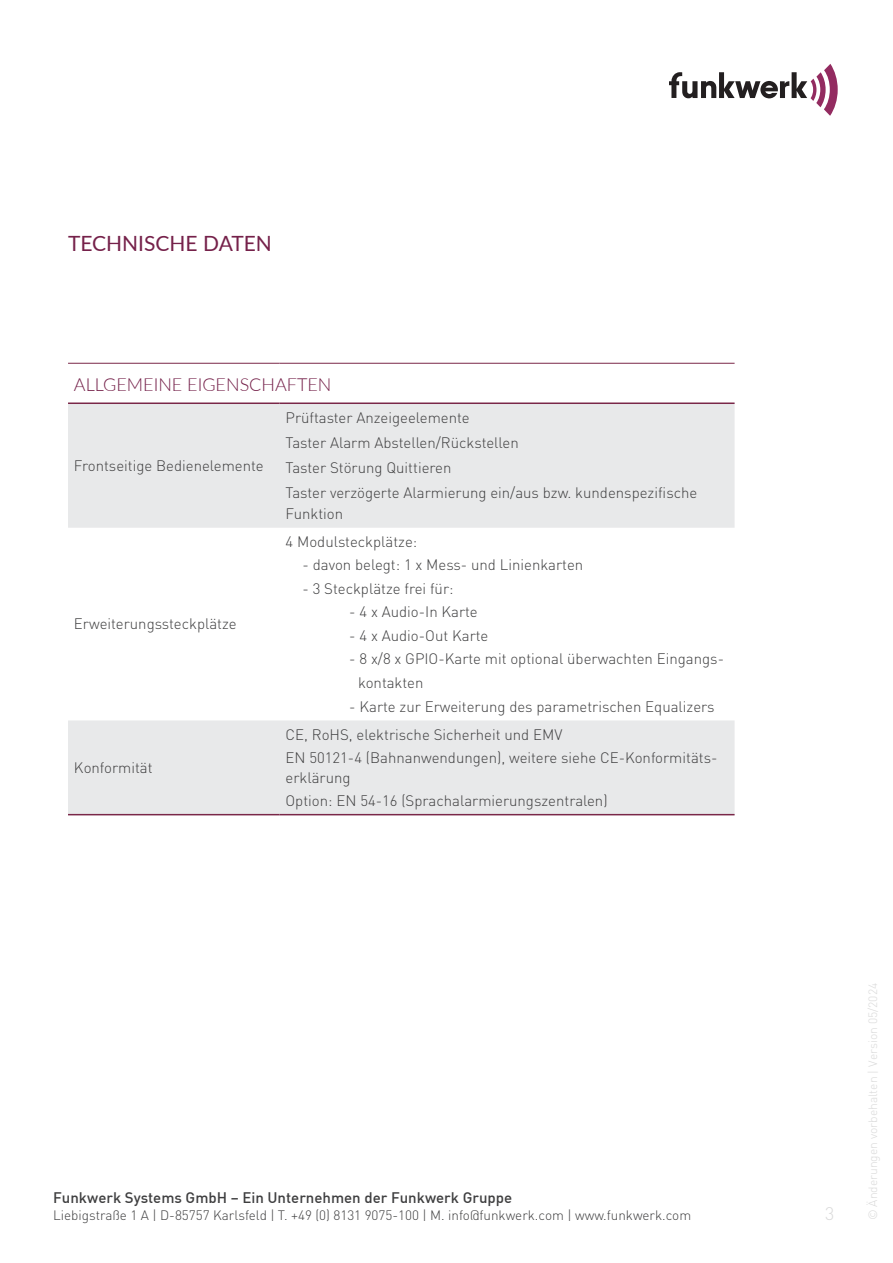
<style>
.page{position:relative;width:893px;height:1263px;background:#fff}
.page>*{position:absolute;margin:0;border:0;box-sizing:border-box;transform-origin:0 0}
.t1{font:21px "Lato";color:#75214a}
.t2{font:300 18px "Lato";color:#75214a}
.t3{font:300 18px "DIN";color:#d9d9d9}
.Fließtext{font:300 15px/21px "DIN";color:#3e3e3f}
.t4{font:500 15px "DIN";color:#3e3e3f}
.t5{font:300 13.5px "DIN";color:#3e3e3f}
.t6{font:300 12px "DIN";color:#d9d9d9}
.s1{font-family:"DIN Medium";font-weight:400}
</style>
<div class="page">
<svg style="left:669px;top:64px;width:169px;height:52px"></svg>
<svg style="left:68px;top:404px;width:667px;height:410px;fill:#e8e9ea"></svg>
<hr style="left:68px;top:402px;width:212px;height:2px;background:#7a2748">
<hr style="left:280px;top:402px;width:455px;height:2px;background:#7a2748">
<hr style="left:68px;top:363px;width:212px;height:1px;background:#7a2748">
<hr style="left:280px;top:363px;width:455px;height:1px;background:#7a2748">
<hr style="left:68px;top:814px;width:212px;height:1px;background:#7a2748">
<hr style="left:280px;top:814px;width:455px;height:1px;background:#7a2748">
<p class="t1" style="left:68px;top:228px;width:205px">TECHNISCHE DATEN</p>
<p class="t2" style="left:74px;top:371px;width:259px">ALLGEMEINE EIGENSCHAFTEN</p>
<p class="Fließtext" style="left:74px;top:455px;width:191px">Frontseitige Bedienelemente</p>
<p class="Fließtext" style="left:74px;top:613px;width:164px">Erweiterungssteckplätze</p>
<p class="Fließtext" style="left:74px;top:757px;width:80px">Konformität</p>
<p class="Fließtext" style="left:286px;top:407px;width:186px">Prüftaster Anzeigeelemente</p>
<p class="Fließtext" style="left:286px;top:432px;width:235px">Taster Alarm Abstellen/Rückstellen</p>
<p class="Fließtext" style="left:286px;top:457px;width:167px">Taster Störung Quittieren</p>
<p class="Fließtext" style="left:286px;top:482px;width:413px">Taster verzögerte Alarmierung ein/aus bzw. kundenspezifische<br>Funktion</p>
<p class="Fließtext" style="left:286px;top:531px;width:133px">4 Modulsteckplätze:</p>
<p class="Fließtext" style="left:303px;top:554px;width:282px">- davon belegt: 1 x Mess- und Linienkarten</p>
<p class="Fließtext" style="left:303px;top:578px;width:152px">- 3 Steckplätze frei für:</p>
<p class="Fließtext" style="left:349px;top:601px;width:130px">- 4 x Audio-In Karte</p>
<p class="Fließtext" style="left:349px;top:625px;width:141px">- 4 x Audio-Out Karte</p>
<p class="Fließtext" style="left:358px;top:647px;width:367px;line-height:24px;text-indent:-9px">- 8 x/8 x GPIO-Karte mit optional überwachten Eingangs&shy;kontakten</p>
<p class="Fließtext" style="left:349px;top:696px;width:367px">- Karte zur Erweiterung des parametrischen Equalizers</p>
<p class="Fließtext" style="left:286px;top:724px;width:278px">CE, RoHS, elektrische Sicherheit und EMV</p>
<p class="Fließtext" style="left:286px;top:748px;width:434px;line-height:19.5px">EN 50121-4 (Bahnanwendungen), weitere siehe CE-Konformitäts&shy;erklärung</p>
<p class="Fließtext" style="left:286px;top:790px;width:324px">Option: EN 54-16 (Sprachalarmierungszentralen)</p>
<p class="t4" style="left:53px;top:1188px;width:460px">Funkwerk Systems GmbH – Ein Unternehmen der Funkwerk <span class="s1">Gruppe</span></p>
<p class="t5" style="left:53px;top:1207px;width:640px">Liebigstraße 1 A | D-85757 Karlsfeld | T. +49 (0) 8131 9075-100 | M. info@funkwerk.com | www.funkwerk.com</p>
<p class="t3" style="left:825px;top:1203px;width:11px">3</p>
<p class="t6" style="left:865px;top:1220px;width:239px;rotate:-90deg">© Änderungen vorbehalten | Version 05/2024</p>
</div>
